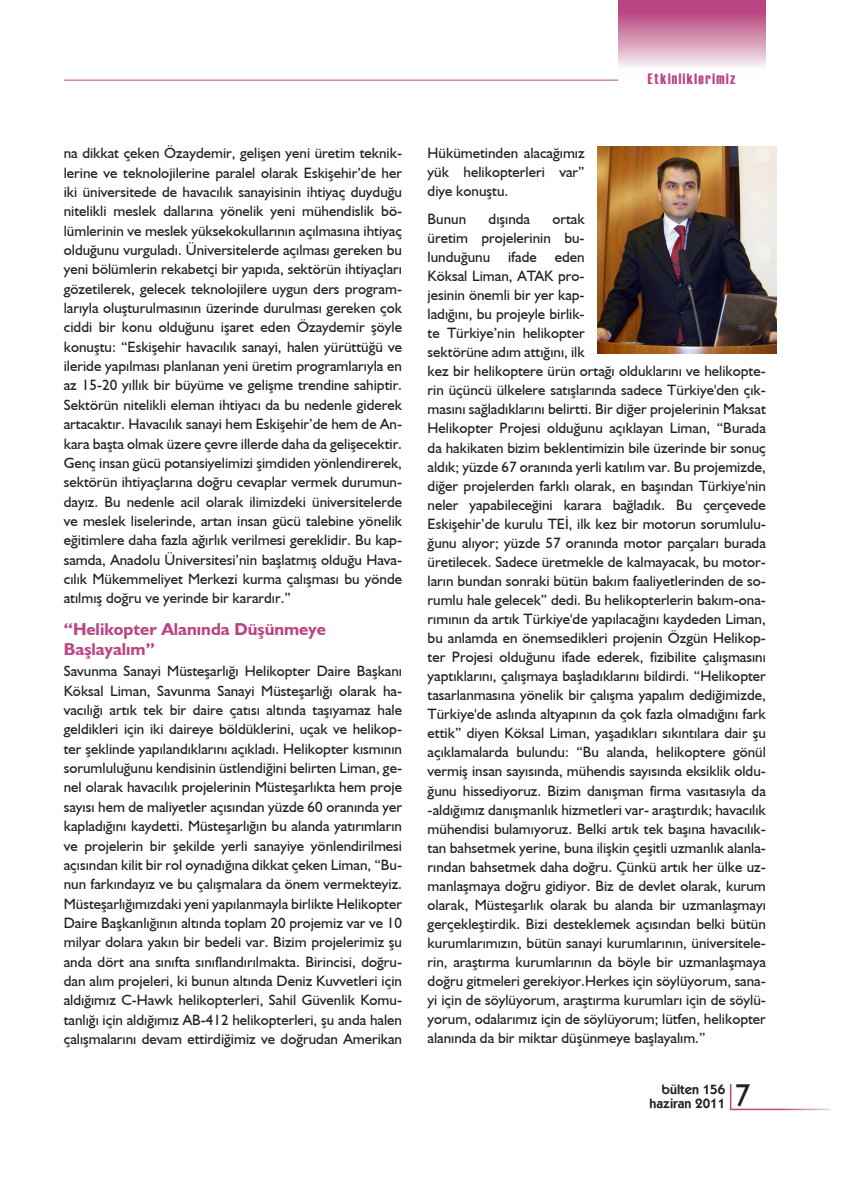
<style>
.page{position:relative;width:851px;height:1191px;background:#fff}
.page>*{position:absolute;margin:0;border:0;box-sizing:border-box;transform-origin:0 0}
.t1{font:31.5px "Humanist 521 BT";color:#231f20}
.metinbaslik{font:700 17.25px/19.4px "Humanist 521 BT";color:#bb4482}
.bultenmetin{font:15px/19px "Humanist 521 BT";color:#231f20;text-align:justify}
.t2{font:15px "Haettenschweiler";letter-spacing:.1em;color:#bb4482}
.t3{font:600 13.5px/13.5px "Kabel IT Cby BT";color:#231f20;text-align:right}
</style>
<div class="page">
<hr style="left:64px;top:80px;width:619px;height:1px;background:#bb4482">
<hr style="left:729px;top:1084px;width:2px;height:25px;background:#bb4482">
<hr style="left:729px;top:1108px;width:101px;height:2px;background:#fff">
<svg style="left:618px;top:0;width:147px;height:81px"></svg>
<img style="left:597px;top:147px;width:179px;height:206px">
<p class="bultenmetin" style="left:64px;top:143px;width:340px">na dikkat çeken Özaydemir, gelişen yeni üretim teknik&shy;lerine ve teknolojilerine paralel olarak Eskişehir’de her iki üniversitede de havacılık sanayisinin ihtiyaç duyduğu nitelikli meslek dallarına yönelik yeni mühendislik bö&shy;lümlerinin ve meslek yüksekokullarının açılmasına ihtiyaç olduğunu vurguladı. Üniversitelerde açılması gereken bu yeni bölümlerin rekabetçi bir yapıda, sektörün ihtiyaçları gözetilerek, gelecek teknolojilere uygun ders program&shy;larıyla oluşturulmasının üzerinde durulması gereken çok ciddi bir konu olduğunu işaret eden Özaydemir şöyle konuştu: “Eskişehir havacılık sanayi, halen yürüttüğü ve ileride yapılması planlanan yeni üretim programlarıyla en az 15-20 yıllık bir büyüme ve gelişme trendine sahiptir.<br>Sektörün nitelikli eleman ihtiyacı da bu nedenle giderek artacaktır. Havacılık sanayi hem Eskişehir’de hem de An&shy;kara başta olmak üzere çevre illerde daha da gelişecektir.<br>Genç insan gücü potansiyelimizi şimdiden yönlendirerek, sektörün ihtiyaçlarına doğru cevaplar vermek durumun&shy;dayız. Bu nedenle acil olarak ilimizdeki üniversitelerde ve meslek liselerinde, artan insan gücü talebine yönelik eğitimlere daha fazla ağırlık verilmesi gereklidir. Bu kap&shy;samda, Anadolu Üniversitesi’nin başlatmış olduğu Hava&shy;cılık Mükemmeliyet Merkezi kurma çalışması bu yönde atılmış doğru ve yerinde bir karardır.”</p>
<p class="metinbaslik" style="left:64px;top:619px;width:263px">“Helikopter Alanında Düşünmeye<br>Başlayalım”</p>
<p class="bultenmetin" style="left:64px;top:661px;width:340px">Savunma Sanayi Müsteşarlığı Helikopter Daire Başkanı Köksal Liman, Savunma Sanayi Müsteşarlığı olarak ha&shy;vacılığı artık tek bir daire çatısı altında taşıyamaz hale geldikleri için iki daireye böldüklerini, uçak ve helikop&shy;ter şeklinde yapılandıklarını açıkladı. Helikopter kısmının sorumluluğunu kendisinin üstlendiğini belirten Liman, ge&shy;nel olarak havacılık projelerinin Müsteşarlıkta hem proje sayısı hem de maliyetler açısından yüzde 60 oranında yer kapladığını kaydetti. Müsteşarlığın bu alanda yatırımların ve projelerin bir şekilde yerli sanayiye yönlendirilmesi açısından kilit bir rol oynadığına dikkat çeken Liman, “Bu&shy;nun farkındayız ve bu çalışmalara da önem vermekteyiz.<br>Müsteşarlığımızdaki yeni yapılanmayla birlikte Helikopter Daire Başkanlığının altında toplam 20 projemiz var ve 10 milyar dolara yakın bir bedeli var. Bizim projelerimiz şu anda dört ana sınıfta sınıflandırılmakta. Birincisi, doğru&shy;dan alım projeleri, ki bunun altında Deniz Kuvvetleri için aldığımız C-Hawk helikopterleri, Sahil Güvenlik Komu&shy;tanlığı için aldığımız AB-412 helikopterleri, şu anda halen çalışmalarını devam ettirdiğimiz ve doğrudan Amerikan</p>
<p class="t2" style="left:647px;top:69px;width:89px">Etkinliklerimiz</p>
<p class="bultenmetin" style="left:427px;top:143px;width:158px">Hükümetinden alacağımız yük helikopterleri var” diye konuştu.</p>
<p class="bultenmetin" style="left:427px;top:209px;width:40px">Bunun</p>
<p class="bultenmetin" style="left:488px;top:209px;width:43px">dışında</p>
<p class="bultenmetin" style="left:427px;top:209px;width:340px;text-align:left;text-indent:125px">ortak<br>üretim projelerinin bu-<br>lunduğunu ifade eden<br>Köksal Liman, ATAK pro-<br>jesinin önemli bir yer kap-<br>ladığını, bu projeyle birlik-<br>te Türkiye’nin helikopter<br>sektörüne adım attığını, ilk<br>kez bir helikoptere ürün ortağı olduklarını ve helikopte&shy;rin üçüncü ülkelere satışlarında sadece Türkiye'den çık&shy;masını sağladıklarını belirtti. Bir diğer projelerinin Maksat Helikopter Projesi olduğunu açıklayan Liman, “Burada da hakikaten bizim beklentimizin bile üzerinde bir sonuç aldık; yüzde 67 oranında yerli katılım var. Bu projemizde, diğer projelerden farklı olarak, en başından Türkiye'nin neler yapabileceğini karara bağladık. Bu çerçevede Eskişehir’de kurulu TEİ, ilk kez bir motorun sorumlulu&shy;ğunu alıyor; yüzde 57 oranında motor parçaları burada üretilecek. Sadece üretmekle de kalmayacak, bu motor&shy;ların bundan sonraki bütün bakım faaliyetlerinden de so&shy;rumlu hale gelecek” dedi. Bu helikopterlerin bakım-ona&shy;rımının da artık Türkiye'de yapılacağını kaydeden Liman, bu anlamda en önemsedikleri projenin Özgün Helikop&shy;ter Projesi olduğunu ifade ederek, fizibilite çalışmasını yaptıklarını, çalışmaya başladıklarını bildirdi. “Helikopter tasarlanmasına yönelik bir çalışma yapalım dediğimizde, Türkiye'de aslında altyapının da çok fazla olmadığını fark ettik” diyen Köksal Liman, yaşadıkları sıkıntılara dair şu açıklamalarda bulundu: “Bu alanda, helikoptere gönül vermiş insan sayısında, mühendis sayısında eksiklik oldu&shy;ğunu hissediyoruz. Bizim danışman firma vasıtasıyla da -aldığımız danışmanlık hizmetleri var- araştırdık; havacılık mühendisi bulamıyoruz. Belki artık tek başına havacılık&shy;tan bahsetmek yerine, buna ilişkin çeşitli uzmanlık alanla&shy;rından bahsetmek daha doğru. Çünkü artık her ülke uz&shy;manlaşmaya doğru gidiyor. Biz de devlet olarak, kurum olarak, Müsteşarlık olarak bu alanda bir uzmanlaşmayı gerçekleştirdik. Bizi desteklemek açısından belki bütün kurumlarımızın, bütün sanayi kurumlarının, üniversitele&shy;rin, araştırma kurumlarının da böyle bir uzmanlaşmaya doğru gitmeleri gerekiyor.Herkes için söylüyorum, sana&shy;yi için de söylüyorum, araştırma kurumları için de söylü&shy;yorum, odalarımız için de söylüyorum; lütfen, helikopter alanında da bir miktar düşünmeye başlayalım.”</p>
<p class="t3" style="left:649px;top:1082px;width:77px">bülten 156 haziran 2011</p>
<h1 class="t1" style="left:734px;top:1076px;width:17px">7</h1>
</div>
